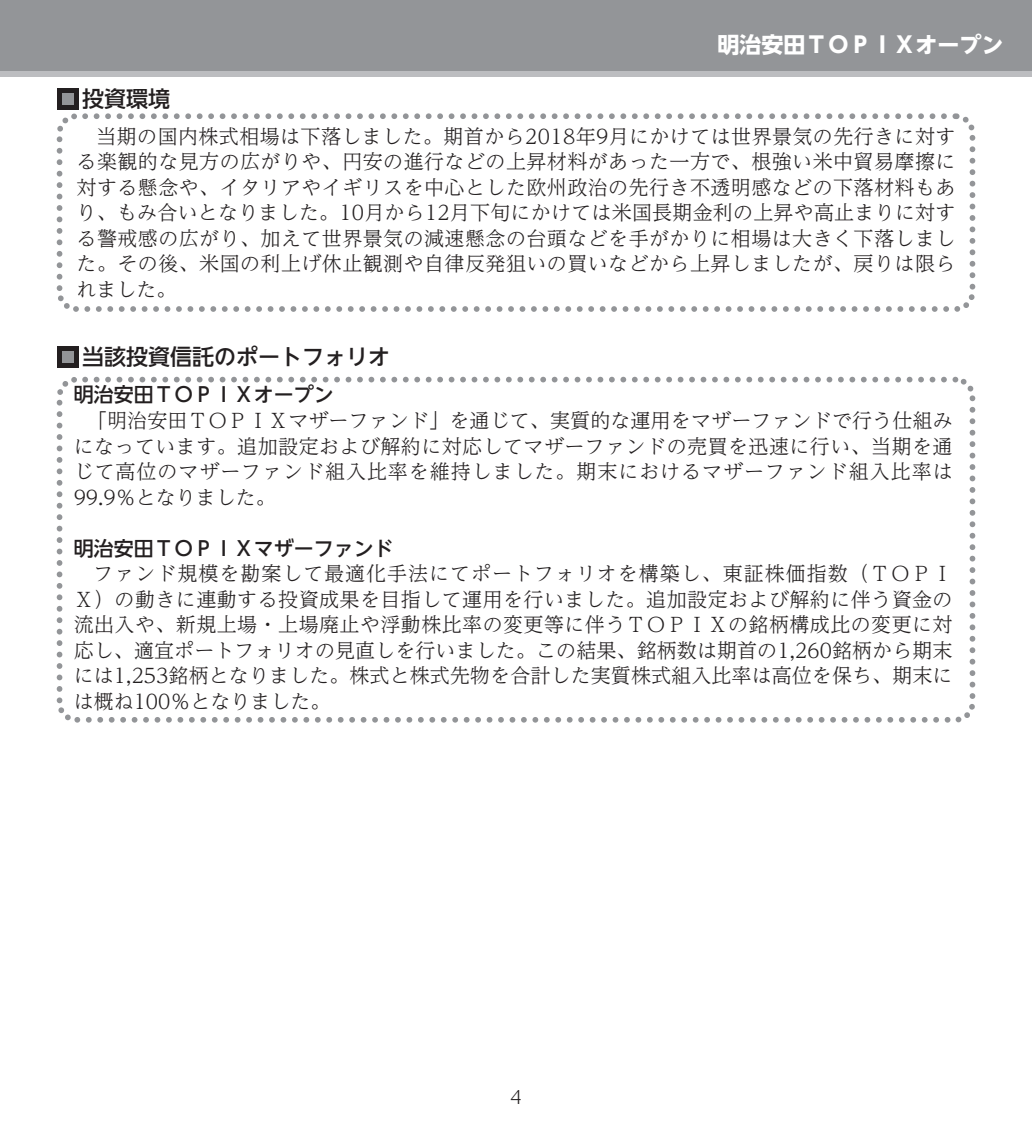
<style>
.page{position:relative;width:1032px;height:1134px;background:#fff}
.page>*{position:absolute;margin:0;border:0;box-sizing:border-box;transform-origin:0 0}
.t1{font:22px "UD Shin Go NT Pro Medium 90 msp RKSJ H";color:#231f20}
.t2{font:22px "UD Shin Go NT Pro Bold 90 msp RKSJ H";color:#fff}
.t3{font:20px/25.6px "UD Reimin Pro Light 90 msp RKSJ H";letter-spacing:.02em;color:#231f20;text-align:justify}
.t4{font:20px "UD Shin Go NT Pro Medium 90 msp RKSJ H";color:#231f20}
.t5{font:18px "UD Reimin Pro Light 90 msp RKSJ H";color:#231f20}
</style>
<div class="page">
<div style="left:0;top:0;width:1032px;height:71px;background:#939598"></div>
<div style="left:0;top:71px;width:1032px;height:6px;background:#bcbdc0"></div>
<div style="left:57px;top:88px;width:22px;height:22px;background:#231f20"></div>
<div style="left:62px;top:93px;width:11px;height:12px;background:#939598"></div>
<div style="left:57px;top:346px;width:22px;height:22px;background:#231f20"></div>
<div style="left:62px;top:351px;width:11px;height:12px;background:#939598"></div>
<svg style="left:57px;top:113px;width:918px;height:199px"></svg>
<svg style="left:57px;top:377px;width:918px;height:346px"></svg>
<p class="t1" style="left:82px;top:91px;width:89px">投資環境</p>
<p class="t2" style="left:717px;top:37px;width:287px">明治安田ＴＯＰＩＸオープン</p>
<p class="t3" style="left:77px;top:126px;width:880px;text-indent:20px">当期の国内株式相場は下落しました。期首から2018年9月にかけては世界景気の先行きに対する楽観的な見方の広がりや、円安の進行などの上昇材料があった一方で、根強い米中貿易摩擦に対する懸念や、イタリアやイギリスを中心とした欧州政治の先行き不透明感などの下落材料もあり、もみ合いとなりました。10月から12月下旬にかけては米国長期金利の上昇や高止まりに対する警戒感の広がり、加えて世界景気の減速懸念の台頭などを手がかりに相場は大きく下落しました。その後、米国の利上げ休止観測や自律反発狙いの買いなどから上昇しましたが、戻りは限られました。</p>
<p class="t1" style="left:82px;top:349px;width:309px">当該投資信託のポートフォリオ</p>
<p class="t4" style="left:74px;top:387px;width:261px">明治安田ＴＯＰＩＸオープン</p>
<p class="t3" style="left:74px;top:410px;width:880px;text-indent:13px">「明治安田ＴＯＰＩＸマザーファンド」を通じて、実質的な運用をマザーファンドで行う仕組みになっています。追加設定および解約に対応してマザーファンドの売買を迅速に行い、当期を通じて高位のマザーファンド組入比率を維持しました。期末におけるマザーファンド組入比率は99.9％となりました。</p>
<p class="t4" style="left:74px;top:540px;width:321px">明治安田ＴＯＰＩＸマザーファンド</p>
<p class="t3" style="left:74px;top:563px;width:880px;text-indent:20px">ファンド規模を勘案して最適化手法にてポートフォリオを構築し、東証株価指数（ＴＯＰＩＸ）の動きに連動する投資成果を目指して運用を行いました。追加設定および解約に伴う資金の流出入や、新規上場・上場廃止や浮動株比率の変更等に伴うＴＯＰＩＸの銘柄構成比の変更に対応し、適宜ポートフォリオの見直しを行いました。この結果、銘柄数は期首の1,260銘柄から期末には1,253銘柄となりました。株式と株式先物を合計した実質株式組入比率は高位を保ち、期末には概ね100％となりました。</p>
<p class="t5" style="left:510px;top:1091px;width:12px">4</p>
</div>
